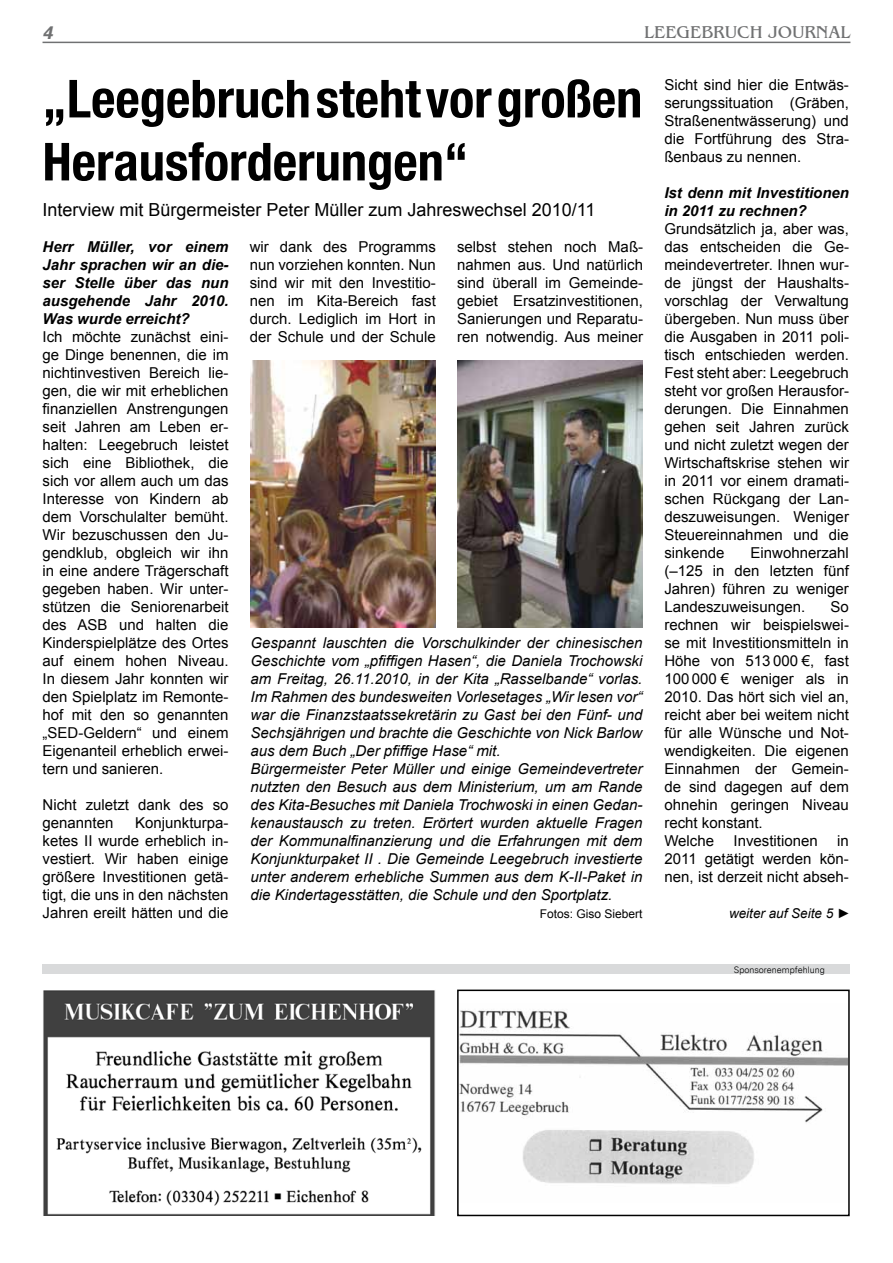
<style>
.page{position:relative;width:893px;height:1263px;background:#fff}
.page>*{position:absolute;margin:0;border:0;box-sizing:border-box;transform-origin:0 0}
.t1{font:700 condensed 52.5px/63px "Helvetica Neue";color:#000}
.t2{font:18px "Arial";color:#000}
.t3{font:18px "Benguiat";color:#707172}
.t4{font:italic 700 18px "Univers";color:#707172}
.t5{font:15px/18px "Arial";color:#000;text-align:justify}
.t6{font:italic 15px/18px "Arial";color:#000}
.t7{font:italic 700 15px/18px "Arial";color:#000;text-align:justify}
.t8{font:italic 13.5px "Arial";color:#000}
.t9{font:12px "Arial";color:#000}
.t10{font:300 9px "Univers";color:#000}
</style>
<div class="page">
<hr style="left:43px;top:42px;width:807px;height:1px;background:#707172">
<img style="left:43px;top:990px;width:393px;height:225px">
<div style="left:43px;top:964px;width:807px;height:10px;background:#d9dadb"></div>
<img style="left:460px;top:1010px;width:387px;height:174px">
<div style="left:457px;top:989px;width:393px;height:227px;border:2px solid #000"></div>
<img style="left:458px;top:361px;width:184px;height:266px">
<img style="left:251px;top:361px;width:185px;height:266px">
<p class="t4" style="left:43px;top:22px;width:12px">4</p>
<p class="t3" style="left:644px;top:23px;width:208px">LEEGEBRUCH JOURNAL</p>
<h1 class="t1" style="left:43px;top:66px;width:601px">„Leegebruch steht vor großen<br>Herausforderungen“</h1>
<p class="t2" style="left:43px;top:198px;width:554px">Interview mit Bürgermeister Peter Müller zum Jahreswechsel 2010/11</p>
<p class="t7" style="left:43px;top:238px;width:188px">Herr Müller, vor einem Jahr sprachen wir an die&shy;ser Stelle über das nun ausgehende Jahr 2010.<br>Was wurde erreicht?</p>
<p class="t5" style="left:43px;top:328px;width:188px">Ich möchte zunächst eini&shy;ge Dinge benennen, die im nichtinvestiven Bereich lie&shy;gen, die wir mit erheblichen finanziellen Anstrengungen seit Jahren am Leben er&shy;halten: Leegebruch leistet sich eine Bibliothek, die sich vor allem auch um das Interesse von Kindern ab dem Vorschulalter bemüht.<br>Wir bezuschussen den Ju&shy;gendklub, obgleich wir ihn in eine andere Trägerschaft gegeben haben. Wir unter&shy;stützen die Seniorenarbeit des ASB und halten die Kinderspielplätze des Ortes auf einem hohen Niveau.<br>In diesem Jahr konnten wir den Spielplatz im Remonte&shy;hof mit den so genannten „SED-Geldern“ und einem Eigenanteil erheblich erwei&shy;tern und sanieren.</p>
<p class="t5" style="left:43px;top:796px;width:187px">Nicht zuletzt dank des so genannten</p>
<p class="t5" style="left:664px;top:76px;width:186px">Sicht sind hier die Entwäs&shy;serungssituation (Gräben, Straßenentwässerung) und die Fortführung des Stra&shy;ßenbaus zu nennen.</p>
<p class="t7" style="left:664px;top:184px;width:186px">Ist denn mit Investitionen in 2011 zu rechnen?</p>
<p class="t5" style="left:664px;top:220px;width:186px">Grundsätzlich ja, aber was, das entscheiden die Ge&shy;meindevertreter. Ihnen wur&shy;de jüngst der Haushalts&shy;vorschlag der Verwaltung übergeben. Nun muss über die Ausgaben in 2011 poli&shy;tisch entschieden werden.<br>Fest steht aber: Leegebruch steht vor großen Herausfor&shy;derungen. Die Einnahmen gehen seit Jahren zurück und nicht zuletzt wegen der Wirtschaftskrise stehen wir in 2011 vor einem dramati&shy;schen Rückgang der Lan&shy;deszuweisungen. Weniger Steuereinnahmen und die sinkende</p>
<p class="t5" style="left:250px;top:238px;width:188px">wir dank des Programms nun vorziehen konnten. Nun sind wir mit den Investitio&shy;nen im Kita-Bereich fast durch. Lediglich im Hort in der Schule und der Schule</p>
<p class="t5" style="left:457px;top:238px;width:188px">selbst stehen noch Maß&shy;nahmen aus. Und natürlich sind überall im Gemeinde&shy;gebiet Ersatzinvestitionen, Sanierungen und Reparatu&shy;ren notwendig. Aus meiner</p>
<p class="t5" style="left:664px;top:544px;width:186px;text-indent:86px">Einwohnerzahl (–125 in den letzten fünf Jahren) führen zu weniger Landeszuweisungen.</p>
<p class="t5" style="left:664px;top:598px;width:186px;text-align:left;text-indent:166px">So rechnen wir beispielswei&shy;se mit Investitionsmitteln in<br>Höhe von 513 000 €, fast<br>100 000 € weniger als in<br>2010. Das hört sich viel an, reicht aber bei weitem nicht für alle Wünsche und Not&shy;wendigkeiten. Die eigenen<br>Einnahmen der Gemein&shy;de sind dagegen auf dem ohnehin geringen Niveau recht konstant.<br>Welche</p>
<p class="t6" style="left:251px;top:634px;width:393px">Gespannt lauschten die Vorschulkinder der chinesischen Geschichte vom „pfiffigen Hasen“, die Daniela Trochowski am Freitag, 26.11.2010, in der Kita „Rasselbande“ vorlas.<br>Im Rahmen des bundesweiten Vorlesetages „Wir lesen vor“ war die Finanzstaatssekretärin zu Gast bei den Fünf- und Sechsjährigen und brachte die Geschichte von Nick Barlow aus dem Buch „Der pfiffige Hase“ mit.<br>Bürgermeister Peter Müller und einige Gemeindevertreter nutzten den Besuch aus dem Ministerium, um am Rande des Kita-Besuches mit Daniela Trochwoski in einen Gedan&shy;kenaustausch zu treten. Erörtert wurden aktuelle Fragen der Kommunalfinanzierung und die Erfahrungen mit dem Konjunkturpaket II . Die Gemeinde Leegebruch investierte unter anderem erhebliche Summen aus dem K-II-Paket in die Kindertagesstätten, die Schule und den Sportplatz.</p>
<p class="t9" style="left:540px;top:906px;width:104px">Fotos: Giso Siebert</p>
<p class="t8" style="left:729px;top:905px;width:123px">weiter auf Seite 5 ►</p>
<p class="t5" style="left:43px;top:814px;width:188px;text-indent:93px">Konjunkturpa&shy;ketes II wurde erheblich in&shy;vestiert. Wir haben einige größere Investitionen getä&shy;tigt, die uns in den nächsten Jahren ereilt hätten und die</p>
<p class="t5" style="left:664px;top:832px;width:186px;text-indent:173px">in 2011 getätigt werden kön&shy;nen, ist derzeit nicht abseh-</p>
<p class="t5" style="left:734px;top:832px;width:86px">Investitionen</p>
<p class="t10" style="left:734px;top:964px;width:93px">Sponsorenempfehlung</p>
</div>
